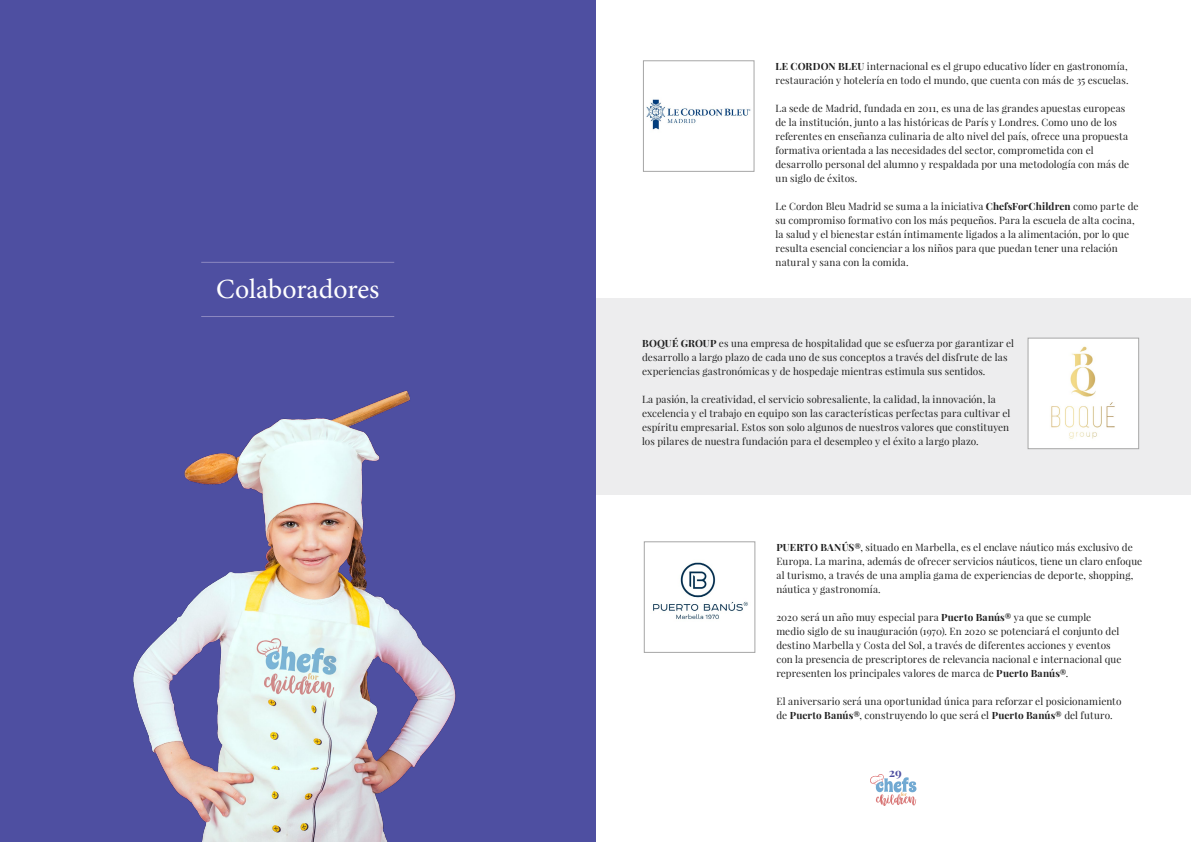
<style>
.page{position:relative;width:1191px;height:842px;background:#fff}
.page>*{position:absolute;margin:0;border:0;box-sizing:border-box;transform-origin:0 0}
.t1{font:27.8px "Minion Pro";color:#fff}
.t2{font:700 12px "Playfair Display";color:#4e4fa1}
.t3{font:10px/14px "Playfair Display";letter-spacing:.005em;color:#202020}
.s1{font-weight:700}
</style>
<div class="page">
<svg style="left:870px;top:774px;width:46px;height:32px"></svg>
<div style="left:595px;top:299px;width:596px;height:196px;background:#ededee"></div>
<div style="left:0;top:0;width:595px;height:842px;background:#4e4fa1"></div>
<hr style="left:201px;top:316px;width:193px;height:1px;background:#8c88c1">
<hr style="left:201px;top:262px;width:193px;height:1px;background:#8c88c1">
<img style="left:133px;top:390px;width:323px;height:452px">
<img style="left:646px;top:99px;width:105px;height:31px">
<div style="left:643px;top:60px;width:111px;height:112px;border:1px solid #a6a6a6"></div>
<img style="left:1029px;top:340px;width:108px;height:107px">
<div style="left:1027px;top:338px;width:112px;height:111px;border:1px solid #a6a6a6"></div>
<img style="left:653px;top:562px;width:95px;height:57px">
<div style="left:644px;top:541px;width:111px;height:112px;border:1px solid #a6a6a6"></div>
<h1 class="t1" style="left:216px;top:270px;width:165px">Colaboradores</h1>
<p class="t3" style="left:775px;top:59px;width:354px"><span class="s1">LE CORDON BLEU</span> internacional es el grupo educativo líder en gastronomía, restauración y hotelería en todo el mundo, que cuenta con más de 35 escuelas.</p>
<p class="t3" style="left:775px;top:101px;width:355px">La sede de Madrid, fundada en 2011, es una de las grandes apuestas europeas de la institución, junto a las históricas de París y Londres. Como uno de los referentes en enseñanza culinaria de alto nivel del país, ofrece una propuesta formativa orientada a las necesidades del sector, comprometida con el desarrollo personal del alumno y respaldada por una metodología con más de un siglo de éxitos.</p>
<p class="t3" style="left:775px;top:199px;width:364px">Le Cordon Bleu Madrid se suma a la iniciativa <span class="s1">ChefsForChildren</span> como parte de su compromiso formativo con los más pequeños. Para la escuela de alta cocina, la salud y el bienestar están íntimamente ligados a la alimentación, por lo que resulta esencial concienciar a los niños para que puedan tener una relación natural y sana con la comida.</p>
<p class="t3" style="left:642px;top:336px;width:373px"><span class="s1">BOQUÉ GROUP</span> es una empresa de hospitalidad que se esfuerza por garantizar el desarrollo a largo plazo de cada uno de sus conceptos a través del disfrute de las experiencias gastronómicas y de hospedaje mientras estimula sus sentidos.</p>
<p class="t3" style="left:642px;top:392px;width:369px">La pasión, la creatividad, el servicio sobresaliente, la calidad, la innovación, la excelencia y el trabajo en equipo son las características perfectas para cultivar el espíritu empresarial. Estos son solo algunos de nuestros valores que constituyen los pilares de nuestra fundación para el desempleo y el éxito a largo plazo.</p>
<p class="t3" style="left:776px;top:540px;width:367px"><span class="s1">PUERTO BANÚS®</span>, situado en Marbella, es el enclave náutico más exclusivo de Europa. La marina, además de ofrecer servicios náuticos, tiene un claro enfoque al turismo, a través de una amplia gama de experiencias de deporte, shopping, náutica y gastronomía.</p>
<p class="t3" style="left:776px;top:610px;width:346px">2020 será un año muy especial para <span class="s1">Puerto Banús®</span> ya que se cumple medio siglo de su inauguración (1970). En 2020 se potenciará el conjunto del destino Marbella y Costa del Sol, a través de diferentes acciones y eventos con la presencia de prescriptores de relevancia nacional e internacional que representen los principales valores de marca de <span class="s1">Puerto Banús®</span>.</p>
<p class="t3" style="left:776px;top:694px;width:347px">El aniversario será una oportunidad única para reforzar el posicionamiento de <span class="s1">Puerto Banús®</span>, construyendo lo que será el <span class="s1">Puerto Banús®</span> del futuro.</p>
<p class="t2" style="left:888px;top:765px;width:14px">29</p>
</div>
